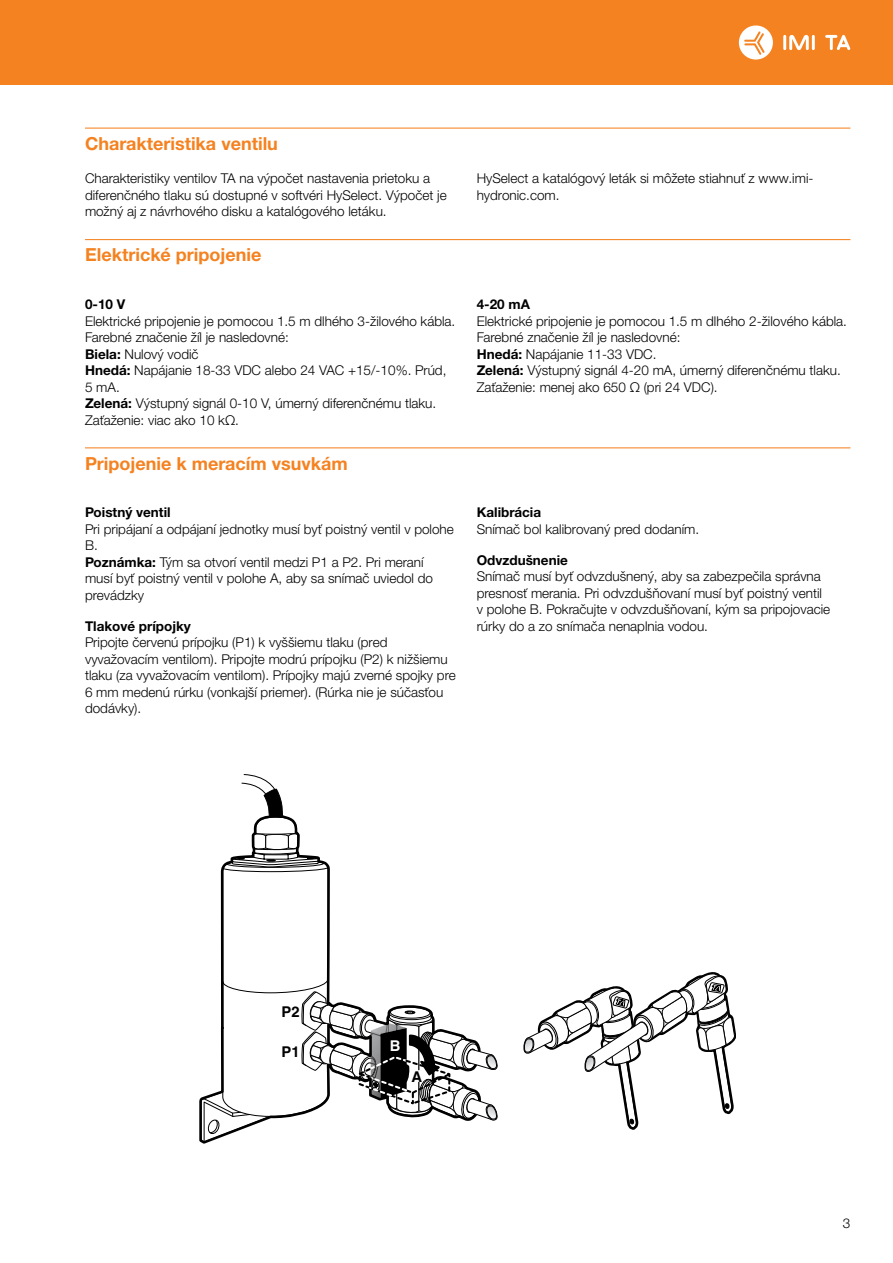
<style>
.page{position:relative;width:893px;height:1263px;background:#fff}
.page>*{position:absolute;margin:0;border:0;box-sizing:border-box;transform-origin:0 0}
.t1{font:700 18px "Helvetica Neue LTW1 G";color:#f58220}
.t2{font:700 14.85px "Helvetica";color:#000}
.t3{font:700 14.85px "Helvetica";color:#fff}
.t4{font:300 13.5px/16.5px "Helvetica Neue LTW1 G";color:#000}
.t5{font:700 13.5px "Helvetica Neue LTW1 G";color:#000}
.s1{font-weight:700}
</style>
<div class="page">
<div style="left:0;top:0;width:893px;height:85px;background:#f58220"></div>
<hr style="left:783px;top:35px;width:3px;height:15px;background:#fff">
<hr style="left:812px;top:35px;width:3px;height:15px;background:#fff">
<svg style="left:789px;top:35px;width:20px;height:15px"></svg>
<svg style="left:825px;top:35px;width:25px;height:15px"></svg>
<svg style="left:739px;top:25px;width:34px;height:35px"></svg>
<hr style="left:85px;top:128px;width:765px;height:1px;background:#f58220">
<hr style="left:85px;top:239px;width:765px;height:1px;background:#f58220">
<hr style="left:85px;top:447px;width:765px;height:1px;background:#f58220">
<svg style="left:523px;top:972px;width:213px;height:157px"></svg>
<svg style="left:200px;top:774px;width:298px;height:369px"></svg>
<div style="left:416px;top:1070px;width:5px;height:12px;background:#fff"></div>
<h1 class="t1" style="left:85px;top:132px;width:194px">Charakteristika ventilu</h1>
<p class="t4" style="left:85px;top:170px;width:363px">Charakteristiky ventilov TA na výpočet nastavenia prietoku a diferenčného tlaku sú dostupné v softvéri HySelect. Výpočet je možný aj z návrhového disku a katalógového letáku.</p>
<p class="t4" style="left:477px;top:170px;width:338px">HySelect a katalógový leták si môžete stiahnuť z www.imi&shy;hydronic.com.</p>
<h1 class="t1" style="left:85px;top:244px;width:178px">Elektrické pripojenie</h1>
<p class="t5" style="left:85px;top:296px;width:42px">0-10 V</p>
<p class="t4" style="left:85px;top:313px;width:372px">Elektrické pripojenie je pomocou 1.5 m dlhého 3-žilového kábla.<br>Farebné značenie žíl je nasledovné:<br><span class="s1">Biela:</span> Nulový vodič<br><span class="s1">Hnedá:</span> Napájanie 18-33 VDC alebo 24 VAC +15/-10%. Prúd, 5 mA.<br><span class="s1">Zelená:</span> Výstupný signál 0-10 V, úmerný diferenčnému tlaku.<br>Zaťaženie: viac ako 10 kΩ.</p>
<p class="t5" style="left:477px;top:296px;width:55px">4-20 mA</p>
<p class="t4" style="left:477px;top:312px;width:372px">Elektrické pripojenie je pomocou 1.5 m dlhého 2-žilového kábla.<br>Farebné značenie žíl je nasledovné:<br><span class="s1">Hnedá:</span> Napájanie 11-33 VDC.<br><span class="s1">Zelená:</span> Výstupný signál 4-20 mA, úmerný diferenčnému tlaku.<br>Zaťaženie: menej ako 650 Ω (pri 24 VDC).</p>
<h1 class="t1" style="left:85px;top:452px;width:264px">Pripojenie k meracím vsuvkám</h1>
<p class="t5" style="left:85px;top:504px;width:87px">Poistný ventil</p>
<p class="t4" style="left:85px;top:521px;width:370px">Pri pripájaní a odpájaní jednotky musí byť poistný ventil v polohe B.<br><span class="s1">Poznámka:</span> Tým sa otvorí ventil medzi P1 a P2. Pri meraní musí byť poistný ventil v polohe A, aby sa snímač uviedol do prevádzky</p>
<p class="t5" style="left:85px;top:617px;width:107px">Tlakové prípojky</p>
<p class="t4" style="left:85px;top:634px;width:372px">Pripojte červenú prípojku (P1) k vyššiemu tlaku (pred vyvažovacím ventilom). Pripojte modrú prípojku (P2) k nižšiemu tlaku (za vyvažovacím ventilom). Prípojky majú zverné spojky pre 6 mm medenú rúrku (vonkajší priemer). (Rúrka nie je súčasťou dodávky).</p>
<p class="t5" style="left:477px;top:504px;width:66px">Kalibrácia</p>
<p class="t4" style="left:477px;top:521px;width:224px">Snímač bol kalibrovaný pred dodaním.</p>
<p class="t5" style="left:477px;top:551px;width:93px">Odvzdušnenie</p>
<p class="t4" style="left:477px;top:568px;width:355px">Snímač musí byť odvzdušnený, aby sa zabezpečila správna presnosť merania. Pri odvzdušňovaní musí byť poistný ventil v polohe B. Pokračujte v odvzdušňovaní, kým sa pripojovacie rúrky do a zo snímača nenaplnia vodou.</p>
<p class="t2" style="left:282px;top:1003px;width:20px">P2</p>
<p class="t2" style="left:282px;top:1042px;width:20px">P1</p>
<p class="t3" style="left:390px;top:1037px;width:12px">B</p>
<p class="t2" style="left:411px;top:1068px;width:12px">A</p>
<p class="t4" style="left:843px;top:1215px;width:9px">3</p>
</div>
